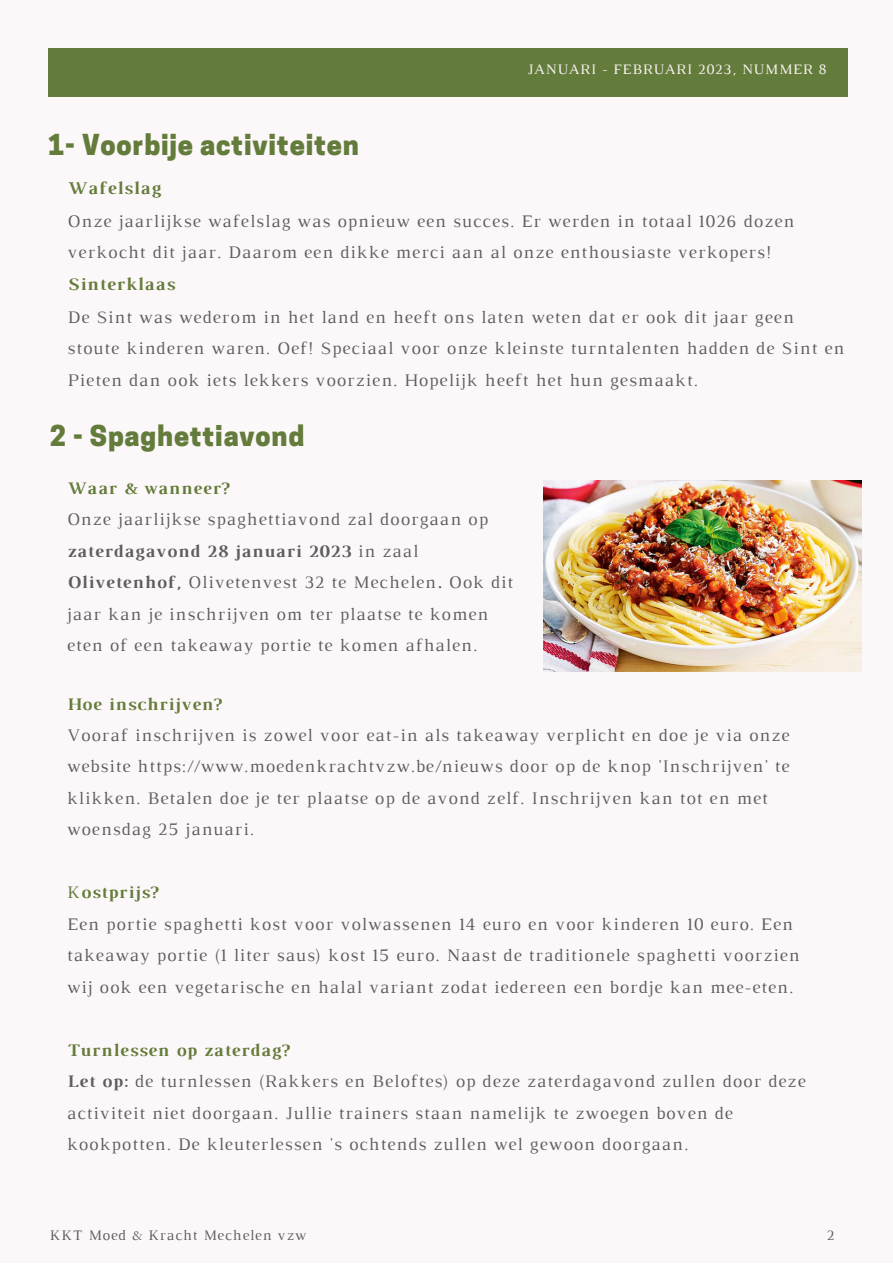
<style>
.page{position:relative;width:893px;height:1264px;background:#fff}
.page>*{position:absolute;margin:0;border:0;box-sizing:border-box;transform-origin:0 0}
.t1{font:800 27.15px "Cooper Hewitt";letter-spacing:.03em;color:#647c3b}
.t2{font:800 27px "Cooper Hewitt";letter-spacing:.03em;color:#647c3b}
.t3{font:700 18.3px "Luthier";letter-spacing:.06em;color:#647c3b}
.t4{font:18px/31.5px "Luthier";letter-spacing:.06em;color:#5d5e60}
.t5{font:700 18px "Luthier";letter-spacing:.06em;color:#647c3b}
.t6{font:14.85px "Luthier";letter-spacing:.06em;color:#5d5e60}
.t7{font:14.7px "Luthier";letter-spacing:.06em;color:#fcf7f8}
.s1{font-weight:700}
.s2{color:#647c3b}
.s3{font-weight:700;color:#647c3b}
</style>
<div class="page">
<div style="left:0;top:0;width:892px;height:1262px;background:#fcf7f8"></div>
<div style="left:48px;top:48px;width:799px;height:49px;background:#647c3b"></div>
<img style="left:543px;top:480px;width:318px;height:191px">
<h1 class="t1" style="left:48px;top:135px;width:312px">1- Voorbije activiteiten</h1>
<p class="t7" style="left:527px;top:64px;width:301px">JANUARI - FEBRUARI 2023, NUMMER 8</p>
<p class="t3" style="left:68px;top:182px;width:94px">Wafelslag</p>
<p class="t4" style="left:68px;top:207px;width:728px">Onze jaarlijkse wafelslag was opnieuw een succes. Er werden in totaal 1026 dozen verkocht dit jaar. Daarom een dikke merci aan al onze enthousiaste verkopers!</p>
<p class="t3" style="left:68px;top:277px;width:108px">Sinterklaas</p>
<p class="t4" style="left:68px;top:302px;width:778px">De Sint was wederom in het land en heeft ons laten weten dat er ook dit jaar geen stoute kinderen waren. Oef! Speciaal voor onze kleinste turntalenten hadden de Sint en<br>Pieten dan ook iets lekkers voorzien. Hopelijk heeft het hun gesmaakt.</p>
<h2 class="t2" style="left:50px;top:425px;width:256px">2 - Spaghettiavond</h2>
<p class="t5" style="left:67px;top:481px;width:163px">Waar &amp; wanneer?</p>
<p class="t4" style="left:67px;top:505px;width:447px">Onze jaarlijkse spaghettiavond zal doorgaan op <span class="s1">zaterdagavond 28 januari 2023</span> in zaal <span class="s1">Olivetenhof,</span> Olivetenvest 32 te Mechelen<span class="s1">.</span> Ook dit jaar kan je inschrijven om ter plaatse te komen eten of een takeaway portie te komen afhalen.</p>
<p class="t5" style="left:67px;top:697px;width:156px">Hoe inschrijven?</p>
<p class="t4" style="left:67px;top:720px;width:724px">Vooraf inschrijven is zowel voor eat-in als takeaway verplicht en doe je via onze website https://www.moedenkrachtvzw.be/nieuws door op de knop 'Inschrijven' te klikken. Betalen doe je ter plaatse op de avond zelf. Inschrijven kan tot en met woensdag 25 januari.</p>
<p class="t4" style="left:67px;top:878px;width:734px"><span class="s2">K</span><span class="s3">ostprijs?<br></span>Een portie spaghetti kost voor volwassenen 14 euro en voor kinderen 10 euro. Een takeaway portie (1 liter saus) kost 15 euro. Naast de traditionele spaghetti voorzien wij ook een vegetarische en halal variant zodat iedereen een bordje kan mee-eten.</p>
<p class="t4" style="left:67px;top:1035px;width:740px"><span class="s3">Turnlessen op zaterdag?<br></span><span class="s1">Let op:</span> de turnlessen (Rakkers en Beloftes) op deze zaterdagavond zullen door deze activiteit niet doorgaan. Jullie trainers staan namelijk te zwoegen boven de kookpotten. De kleuterlessen 's ochtends zullen wel gewoon doorgaan.</p>
<p class="t6" style="left:50px;top:1229px;width:257px">KKT Moed &amp; Kracht Mechelen vzw</p>
<p class="t6" style="left:826px;top:1229px;width:9px">2</p>
</div>
